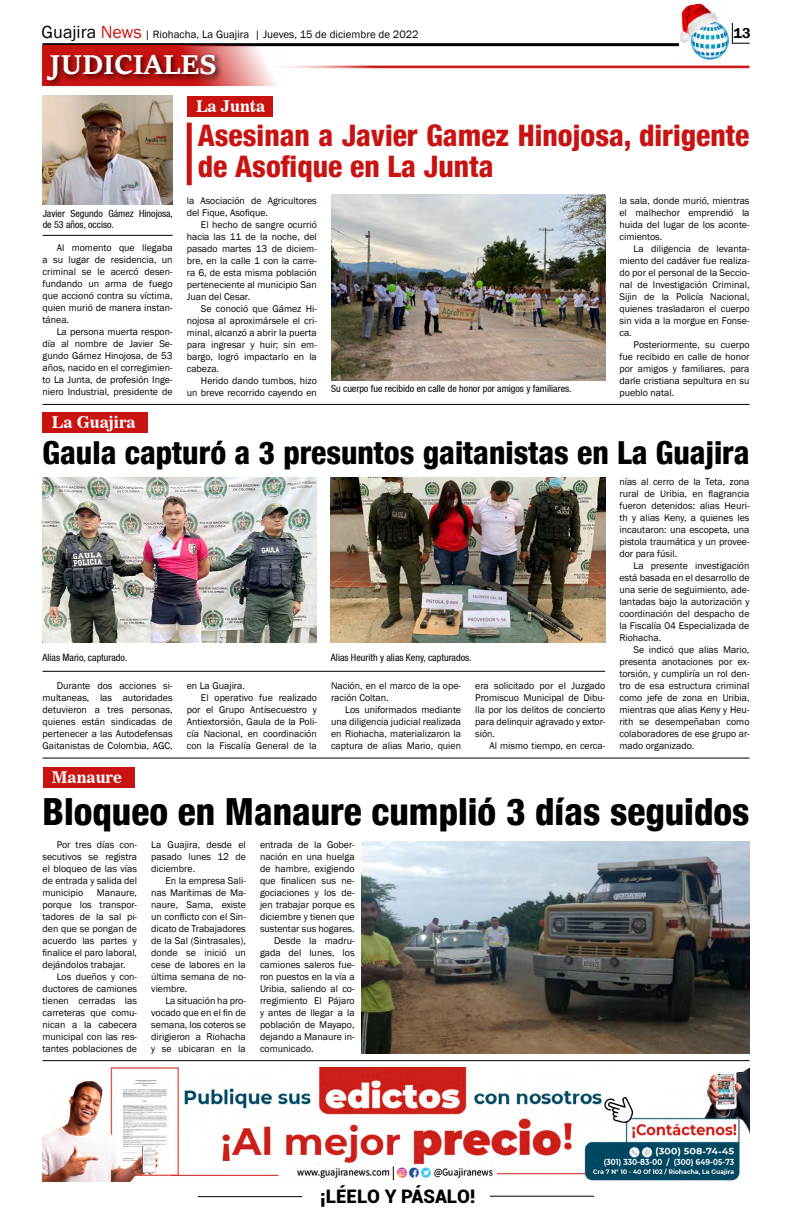
<style>
.page{position:relative;width:792px;height:1224px;background:#fff}
.page>*{position:absolute;margin:0;border:0;box-sizing:border-box;transform-origin:0 0}
.t1{font:800 condensed 37.4px "Helvetica 87";color:#000}
.t2{font:800 condensed 31.7px "Helvetica 87";color:#000}
.t3{font:700 30px "Sitka Subheading";color:#fff}
.t4{font:800 condensed 29.7px/31.1px "Helvetica 87";color:#c91311}
.t5{font:900 18.7px "Roboto";color:#000}
.t6{font:16px "News 706 BT Bold C";color:#fff}
.t7{font:600 14.7px "Franklin Gothic";color:#000}
.t8{font:11px "Franklin Gothic";color:#000}
.t9{font:10px/12px "Franklin Gothic";color:#000;text-align:justify}
.t10{font:condensed 10px/11.6px "Helvetica 57";color:#000}
.s1{font-size:18px}
.s2{font-size:18px;color:#c91311}
</style>
<div class="page">
<hr style="left:198px;top:1196px;width:104px;height:1px;background:#000">
<hr style="left:490px;top:1196px;width:104px;height:1px;background:#000">
<hr style="left:43px;top:43px;width:657px;height:3px;background:#000">
<svg style="left:732px;top:23px;width:17px;height:21px"></svg>
<img style="left:679px;top:4px;width:50px;height:55px">
<svg style="left:43px;top:45px;width:245px;height:41px"></svg>
<hr style="left:260px;top:66px;width:489px;height:3px;background:#c91311">
<hr style="left:43px;top:404px;width:706px;height:1px;background:#000">
<hr style="left:43px;top:758px;width:706px;height:1px;background:#000">
<div style="left:187px;top:96px;width:85px;height:21px;background:#c91311"></div>
<div style="left:43px;top:767px;width:92px;height:21px;background:#c91311"></div>
<div style="left:43px;top:412px;width:105px;height:21px;background:#c91311"></div>
<img style="left:43px;top:1068px;width:707px;height:113px">
<svg style="left:604px;top:1097px;width:30px;height:28px"></svg>
<hr style="left:43px;top:1060px;width:707px;height:1px;background:#000">
<div style="left:187px;top:123px;width:5px;height:62px;background:#c91311"></div>
<div style="left:44px;top:51px;width:179px;height:37px;background:#000;opacity:.75"></div>
<img style="left:43px;top:96px;width:130px;height:108px">
<img style="left:331px;top:195px;width:274px;height:186px">
<hr style="left:43px;top:235px;width:130px;height:1px;background:#000">
<img style="left:43px;top:478px;width:274px;height:164px">
<img style="left:331px;top:478px;width:274px;height:164px">
<hr style="left:43px;top:671px;width:562px;height:1px;background:#000">
<img style="left:361px;top:841px;width:389px;height:212px">
<p class="t8" style="left:42px;top:28px;width:379px"><span class="s1">Guajira</span> <span class="s2">News</span> | Riohacha, La Guajira | Jueves, 15 de diciembre de 2022</p>
<h3 class="t7" style="left:733px;top:24px;width:19px">13</h3>
<h3 class="t3" style="left:50px;top:42px;width:169px">JUDICIALES</h3>
<h3 class="t6" style="left:196px;top:96px;width:71px">La Junta</h3>
<p class="t10" style="left:43px;top:208px;width:132px">Javier Segundo Gámez Hinojosa, de 53 años, occiso.</p>
<p class="t9" style="left:43px;top:242px;width:132px;text-indent:14px">Al momento que llegaba a su lugar de residencia, un criminal se le acercó desen&shy;fundando un arma de fuego que accionó contra su víctima, quien murió de manera instan&shy;tánea.</p>
<p class="t9" style="left:43px;top:326px;width:132px;text-indent:14px">La persona muerta respon&shy;día al nombre de Javier Se&shy;gundo Gámez Hinojosa, de 53 años, nacido en el corregimien&shy;to La Junta, de profesión Inge&shy;niero Industrial, presidente de</p>
<h3 class="t6" style="left:52px;top:413px;width:85px">La Guajira</h3>
<h3 class="t4" style="left:198px;top:120px;width:553px">Asesinan a Javier Gamez Hinojosa, dirigente de Asofique en La Junta</h3>
<p class="t9" style="left:187px;top:195px;width:132px">la Asociación de Agricultores del Fique, Asofique.</p>
<p class="t9" style="left:187px;top:219px;width:132px;text-indent:14px">El hecho de sangre ocurrió hacia las 11 de la noche, del pasado martes 13 de diciem&shy;bre, en la calle 1 con la carre&shy;ra 6, de esta misma población perteneciente al municipio San Juan del Cesar.</p>
<p class="t9" style="left:187px;top:303px;width:132px;text-indent:14px">Se conoció que Gámez Hi&shy;nojosa al aproximársele el cri&shy;minal, alcanzó a abrir la puerta para ingresar y huir; sin em&shy;bargo, logró impactarlo en la cabeza.</p>
<p class="t9" style="left:187px;top:375px;width:132px;text-align:right">Herido dando tumbos, hizo<br>un breve recorrido cayendo en</p>
<p class="t10" style="left:331px;top:383px;width:242px">Su cuerpo fue recibido en calle de honor por amigos y familiares.</p>
<p class="t9" style="left:619px;top:195px;width:132px">la sala, donde murió, mientras el malhechor emprendió la huida del lugar de los aconte&shy;cimientos.</p>
<p class="t9" style="left:619px;top:243px;width:132px;text-indent:14px">La diligencia de levanta&shy;miento del cadáver fue realiza&shy;do por el personal de la Seccio&shy;nal de Investigación Criminal, Sijin de la Policía Nacional, quienes trasladaron el cuerpo sin vida a la morgue en Fonse&shy;ca.</p>
<p class="t9" style="left:619px;top:339px;width:132px;text-indent:14px">Posteriormente, su cuerpo fue recibido en calle de honor por amigos y familiares, para darle cristiana sepultura en su pueblo natal.</p>
<h2 class="t2" style="left:43px;top:433px;width:708px">Gaula capturó a 3 presuntos gaitanistas en La Guajira</h2>
<p class="t10" style="left:43px;top:651px;width:86px">Alias Mario, capturado.</p>
<p class="t10" style="left:331px;top:651px;width:142px">Alias Heurith y alias Keny, capturados.</p>
<p class="t9" style="left:43px;top:680px;width:132px;text-indent:14px">Durante dos acciones si&shy;multaneas, las autoridades detuvieron a tres personas, quienes están sindicadas de pertenecer a las Autodefensas Gaitanistas de Colombia, AGC,</p>
<p class="t9" style="left:187px;top:680px;width:60px">en La Guajira.</p>
<p class="t9" style="left:201px;top:692px;width:117px">El operativo fue realizado</p>
<p class="t9" style="left:187px;top:704px;width:132px">por el Grupo Antisecuestro y</p>
<p class="t9" style="left:187px;top:716px;width:132px">Antiextorsión, Gaula de la Poli-</p>
<p class="t9" style="left:187px;top:728px;width:132px">cía Nacional, en coordinación</p>
<p class="t9" style="left:187px;top:740px;width:132px">con la Fiscalía General de la</p>
<h3 class="t6" style="left:52px;top:768px;width:72px">Manaure</h3>
<p class="t9" style="left:331px;top:680px;width:132px">Nación, en el marco de la ope&shy;ración Coltan.</p>
<p class="t9" style="left:331px;top:704px;width:132px;text-indent:14px">Los uniformados mediante una diligencia judicial realizada en Riohacha, materializaron la captura de alias Mario, quien</p>
<p class="t9" style="left:475px;top:680px;width:132px">era solicitado por el Juzgado Promiscuo Municipal de Dibu&shy;lla por los delitos de concierto para delinquir agravado y extor&shy;sión.</p>
<p class="t9" style="left:489px;top:740px;width:117px">Al mismo tiempo, en cerca-</p>
<p class="t9" style="left:619px;top:475px;width:132px">nías al cerro de la Teta, zona rural de Uribia, en flagrancia fueron detenidos: alias Heuri&shy;th y alias Keny, a quienes les incautaron: una escopeta, una pistola traumática y un provee&shy;dor para fúsil.</p>
<p class="t9" style="left:619px;top:559px;width:132px;text-indent:14px">La presente investigación está basada en el desarrollo de una serie de seguimiento, ade&shy;lantadas bajo la autorización y coordinación del despacho de la Fiscalía 04 Especializada de Riohacha.</p>
<p class="t9" style="left:619px;top:643px;width:132px;text-indent:14px">Se indicó que alias Mario, presenta anotaciones por ex&shy;torsión, y cumpliría un rol den&shy;tro de esa estructura criminal como jefe de zona en Uribia, mientras que alias Keny y Heu&shy;rith se desempeñaban como colaboradores de ese grupo ar&shy;mado organizado.</p>
<h1 class="t1" style="left:43px;top:788px;width:708px">Bloqueo en Manaure cumplió 3 días seguidos</h1>
<p class="t9" style="left:43px;top:839px;width:96px;text-indent:14px">Por tres días con&shy;secutivos se registra el bloqueo de las vías de entrada y salida del municipio</p>
<p class="t9" style="left:43px;top:887px;width:96px;text-indent:54px">Manaure, porque los transpor&shy;tadores de la sal pi&shy;den que se pongan de acuerdo las partes y finalice el paro laboral, dejándolos trabajar.</p>
<p class="t9" style="left:43px;top:971px;width:96px;text-indent:14px">Los dueños y con&shy;ductores de camiones tienen cerradas las carreteras que comu&shy;nican a la cabecera municipal con las res&shy;tantes poblaciones de</p>
<p class="t9" style="left:151px;top:839px;width:96px">La Guajira, desde el pasado lunes 12 de diciembre.</p>
<p class="t9" style="left:151px;top:875px;width:96px;text-indent:14px">En la empresa Sali&shy;nas Marítimas de Ma&shy;naure, Sama, existe un conflicto con el Sin&shy;dicato de Trabajadores de la Sal (Sintrasales), donde se inició un cese de labores en la última semana de no&shy;viembre.</p>
<p class="t9" style="left:151px;top:995px;width:96px;text-indent:14px">La situación ha pro&shy;vocado que en el fin de semana, los coteros se dirigieron a Riohacha y se ubicaran en la</p>
<p class="t9" style="left:260px;top:839px;width:96px">entrada de la Gober-</p>
<p class="t9" style="left:260px;top:851px;width:96px">nación en una huelga</p>
<p class="t9" style="left:260px;top:863px;width:96px">de hambre, exigiendo</p>
<p class="t9" style="left:260px;top:875px;width:96px">que finalicen sus ne-</p>
<p class="t9" style="left:260px;top:887px;width:96px">gociaciones y los de-</p>
<p class="t9" style="left:260px;top:899px;width:96px">jen trabajar porque es</p>
<p class="t9" style="left:260px;top:911px;width:96px">diciembre y tienen que</p>
<p class="t9" style="left:260px;top:923px;width:96px">sustentar sus hogares.</p>
<p class="t9" style="left:274px;top:935px;width:82px">Desde la madru-</p>
<p class="t9" style="left:260px;top:947px;width:96px">gada del lunes, los</p>
<p class="t9" style="left:260px;top:959px;width:96px">camiones saleros fue-</p>
<p class="t9" style="left:260px;top:971px;width:96px">ron puestos en la vía a</p>
<p class="t9" style="left:260px;top:983px;width:96px">Uribia, saliendo al co-</p>
<p class="t9" style="left:260px;top:995px;width:96px">rregimiento El Pájaro</p>
<p class="t9" style="left:260px;top:1007px;width:96px">y antes de llegar a la</p>
<p class="t9" style="left:260px;top:1019px;width:96px">población de Mayapo,</p>
<p class="t9" style="left:260px;top:1031px;width:96px">dejando a Manaure in-</p>
<p class="t9" style="left:260px;top:1043px;width:55px">comunicado.</p>
<h3 class="t5" style="left:320px;top:1183px;width:157px">¡LÉELO Y PÁSALO!</h3>
</div>
